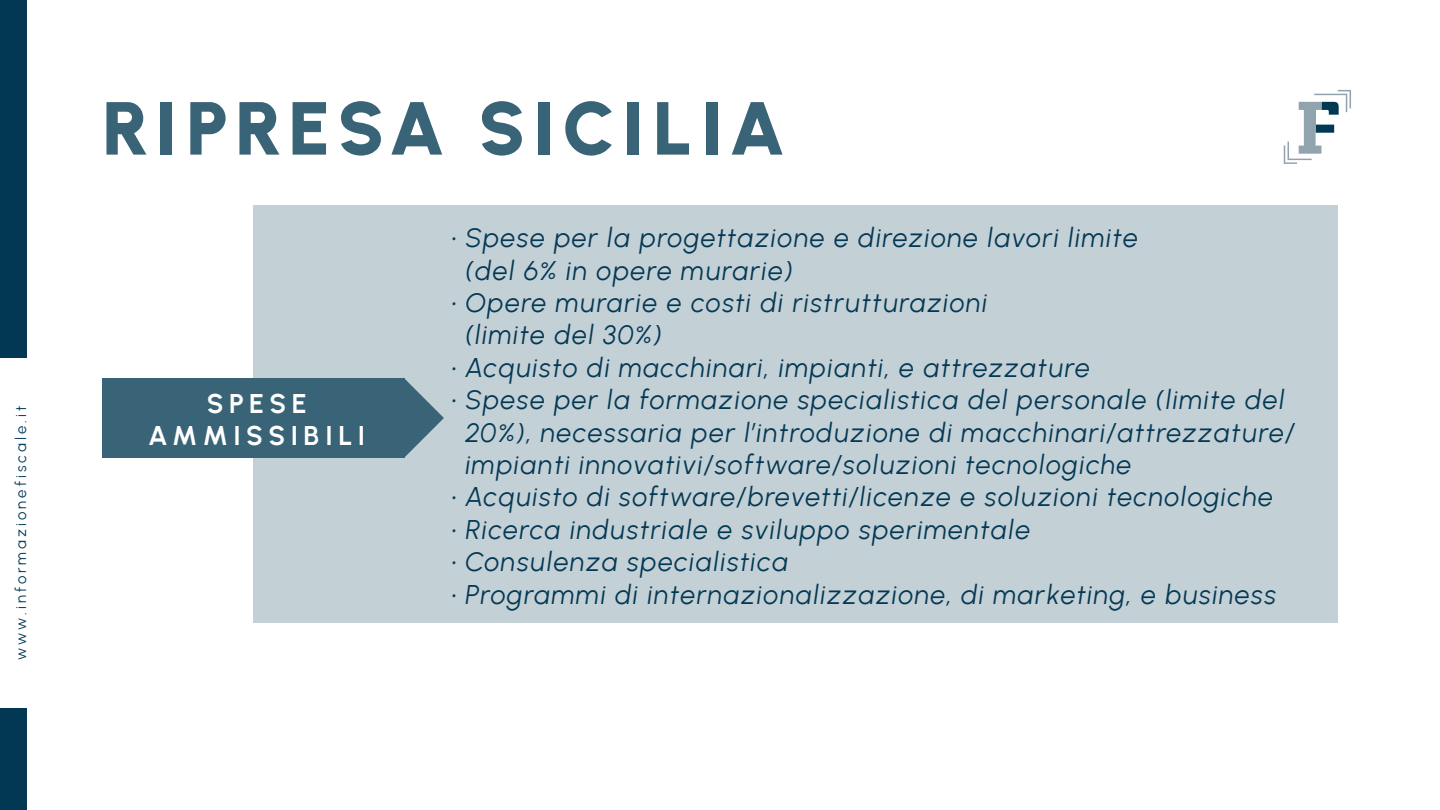
<style>
.page{position:relative;width:1440px;height:810px;background:#fff}
.page>*{position:absolute;margin:0;border:0;box-sizing:border-box;transform-origin:0 0}
.t1{font:900 75px "Urbanist";letter-spacing:.09em;color:#396376}
.t2{font:italic 27px/32.4px "Urbanist";letter-spacing:.05em;color:#033854}
.t3{font:800 27px "Urbanist";letter-spacing:.2em;color:#fff}
.t4{font:15px "Urbanist";letter-spacing:.2em;color:#033854}
</style>
<div class="page">
<svg style="left:1284px;top:90px;width:67px;height:74px"></svg>
<div style="left:0;top:0;width:27px;height:358px;background:#033854"></div>
<div style="left:0;top:708px;width:27px;height:102px;background:#033854"></div>
<div style="left:253px;top:205px;width:1085px;height:417px;background:#c3d0d6"></div>
<div style="left:102px;top:378px;width:302px;height:80px;background:#396376"></div>
<svg style="left:404px;top:378px;width:40px;height:80px"></svg>
<p class="t4" style="left:12px;top:660px;width:255px;rotate:-90deg">www.informazionefiscale.it</p>
<p class="t1" style="left:102px;top:83px;width:685px">RIPRESA SICILIA</p>
<p class="t3" style="left:207px;top:387px;width:101px">SPESE</p>
<p class="t3" style="left:148px;top:420px;width:218px">AMMISSIBILI</p>
<p class="t2" style="left:465px;top:221px;width:674px;text-indent:-14px">• Spese per la progettazione e direzione lavori limite (del 6% in opere murarie)</p>
<p class="t2" style="left:465px;top:286px;width:524px;text-indent:-14px">• Opere murarie e costi di ristrutturazioni (limite del 30%)</p>
<p class="t2" style="left:452px;top:351px;width:640px">• Acquisto di macchinari, impianti, e attrezzature</p>
<p class="t2" style="left:465px;top:383px;width:831px;text-indent:-14px">• Spese per la formazione specialistica del personale (limite del<br>20%), necessaria per l’introduzione di macchinari/attrezzature/ impianti innovativi/software/soluzioni tecnologiche</p>
<p class="t2" style="left:452px;top:481px;width:823px">• Acquisto di software/brevetti/licenze e soluzioni tecnologiche</p>
<p class="t2" style="left:452px;top:513px;width:580px">• Ricerca industriale e sviluppo sperimentale</p>
<p class="t2" style="left:452px;top:545px;width:338px">• Consulenza specialistica</p>
<p class="t2" style="left:452px;top:578px;width:826px">• Programmi di internazionalizzazione, di marketing, e business</p>
</div>
